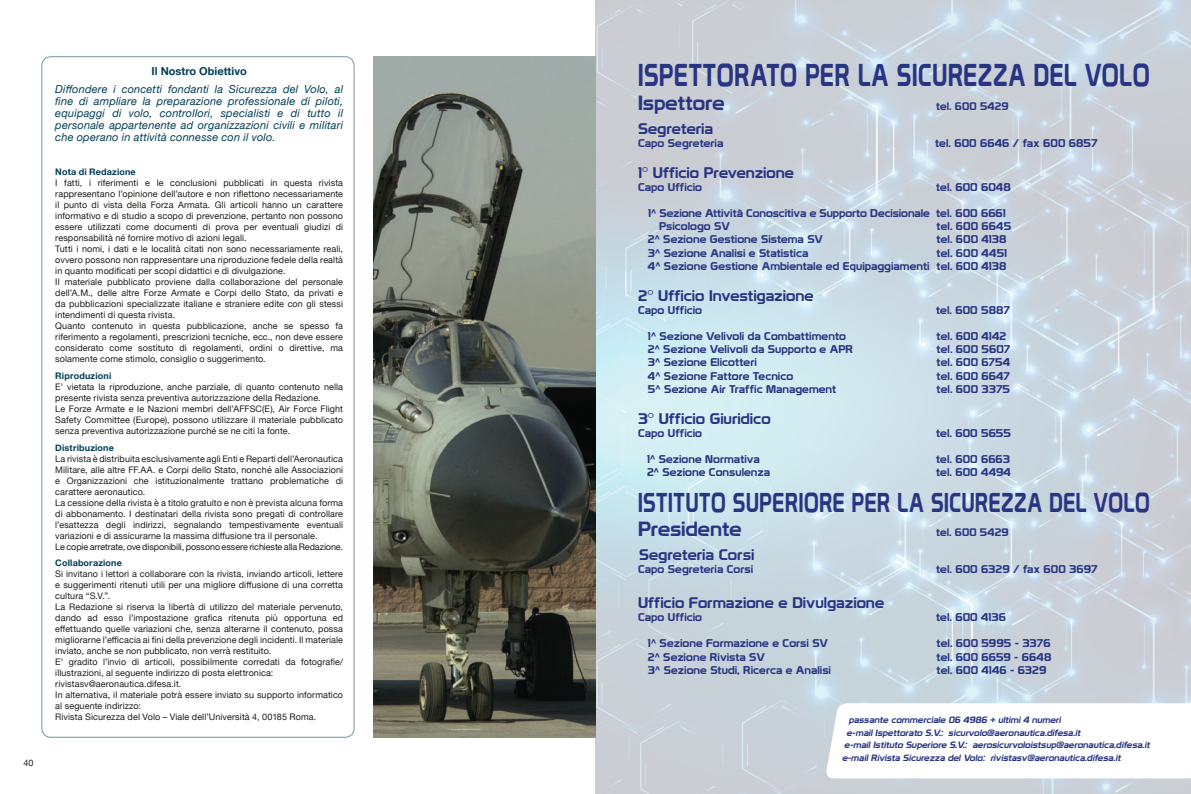
<style>
.page{position:relative;width:1191px;height:794px;background:#fff}
.page>*{position:absolute;margin:0;border:0;box-sizing:border-box;transform-origin:0 0}
.t1{font:30.8px "Prototype";letter-spacing:.025em;color:#283583;scale:.78 1}
.t2{font:26.6px "Prototype";letter-spacing:.03em;color:#283583;scale:.78 1}
.t3{font:20px "Prototype";color:#283583;scale:1.09 1}
.t4{font:15px "Prototype";letter-spacing:-.005em;color:#283583;scale:1.09 1}
.t5{font:11px/13.2px "Prototype";color:#283583;scale:1.09 1}
.t6{font:italic 11px/12px "Helvetica Neue";letter-spacing:.015em;color:#003e57;text-align:center}
.t7{font:10.7px "Prototype";letter-spacing:.005em;color:#283583;scale:1.09 1}
.t8{font:9px/11px "Helvetica Neue";letter-spacing:.01em;color:#1d1d1b}
.t9{font:italic 8.9px "Prototype";color:#283583;scale:1.09 1}
.s1{font-weight:700;font-style:normal}
.s2{font-weight:700;color:#003e57}
</style>
<div class="page">
<img style="left:596px;top:0;width:595px;height:794px">
<svg style="left:825px;top:703px;width:366px;height:75px"></svg>
<img style="left:374px;top:57px;width:221px;height:680px">
<p class="t8" style="left:23px;top:757px;width:12px">40</p>
<p class="t6" style="left:55px;top:63px;width:289px;line-height:17.7px"><span class="s1">Il Nostro Obiettivo<br></span>Diffondere i concetti fondanti la Sicurezza del Volo, al</p>
<p class="t6" style="left:55px;top:96px;width:289px;text-align:justify">fine di ampliare la preparazione professionale di piloti, equipaggi di volo, controllori, specialisti e di tutto il personale appartenente ad organizzazioni civili e militari che operano in attività connesse con il volo.</p>
<p class="t8" style="left:55px;top:167px;width:289px"><span class="s2">Nota di Redazione<br></span>I fatti, i riferimenti e le conclusioni pubblicati in questa rivista rappresentano l’opinione dell’autore e non riflettono necessariamente il punto di vista della Forza Armata. Gli articoli hanno un carattere informativo e di studio a scopo di prevenzione, pertanto non possono essere utilizzati come documenti di prova per eventuali giudizi di responsabilità né fornire motivo di azioni legali.<br>Tutti i nomi, i dati e le località citati non sono necessariamente reali, ovvero possono non rappresentare una riproduzione fedele della realtà in quanto modificati per scopi didattici e di divulgazione.<br>Il materiale pubblicato proviene dalla collaborazione del personale dell’A.M., delle altre Forze Armate e Corpi dello Stato, da privati e da pubblicazioni specializzate italiane e straniere edite con gli stessi intendimenti di questa rivista.<br>Quanto contenuto in questa pubblicazione, anche se spesso fa riferimento a regolamenti, prescrizioni tecniche, ecc., non deve essere considerato come sostituto di regolamenti, ordini o direttive, ma solamente come stimolo, consiglio o suggerimento.</p>
<p class="t8" style="left:55px;top:371px;width:289px"><span class="s2">Riproduzioni<br></span>E’ vietata la riproduzione, anche parziale, di quanto contenuto nella presente rivista senza preventiva autorizzazione della Redazione.<br>Le Forze Armate e le Nazioni membri dell’AFFSC(E), Air Force Flight Safety Committee (Europe), possono utilizzare il materiale pubblicato senza preventiva autorizzazione purché se ne citi la fonte.</p>
<p class="t8" style="left:55px;top:442px;width:289px"><span class="s2">Distribuzione<br></span>La rivista è distribuita esclusivamente agli Enti e Reparti dell’Aeronautica Militare, alle altre FF.AA. e Corpi dello Stato, nonché alle Associazioni e Organizzazioni che istituzionalmente trattano problematiche di carattere aeronautico.<br>La cessione della rivista è a titolo gratuito e non è prevista alcuna forma di abbonamento. I destinatari della rivista sono pregati di controllare l’esattezza degli indirizzi, segnalando tempestivamente eventuali variazioni e di assicurarne la massima diffusione tra il personale.<br>Le copie arretrate, ove disponibili, possono essere richieste alla Redazione.</p>
<p class="t8" style="left:55px;top:558px;width:289px"><span class="s2">Collaborazione<br></span>Si invitano i lettori a collaborare con la rivista, inviando articoli, lettere e suggerimenti ritenuti utili per una migliore diffusione di una corretta cultura “S.V.”.<br>La Redazione si riserva la libertà di utilizzo del materiale pervenuto, dando ad esso l’impostazione grafica ritenuta più opportuna ed effettuando quelle variazioni che, senza alterarne il contenuto, possa migliorarne l’efficacia ai fini della prevenzione degli incidenti. Il materiale inviato, anche se non pubblicato, non verrà restituito.<br>E’ gradito l’invio di articoli, possibilmente corredati da fotografie/ illustrazioni, al seguente indirizzo di posta elettronica: rivistasv@aeronautica.difesa.it.<br>In alternativa, il materiale potrà essere inviato su supporto informatico al seguente indirizzo:<br>Rivista Sicurezza del Volo – Viale dell’Università 4, 00185 Roma.</p>
<p class="t1" style="left:638px;top:56px;width:657px">ISPETTORATO PER LA SICUREZZA DEL VOLO</p>
<p class="t3" style="left:638px;top:91px;width:81px">Ispettore</p>
<p class="t7" style="left:936px;top:99px;width:68px">tel. 600 5429</p>
<p class="t4" style="left:638px;top:119px;width:70px">Segreteria</p>
<p class="t5" style="left:638px;top:136px;width:80px">Capo Segreteria</p>
<p class="t5" style="left:935px;top:136px;width:150px">tel. 600 6646 / fax 600 6857</p>
<p class="t4" style="left:638px;top:163px;width:145px">1° Ufficio Prevenzione</p>
<p class="t5" style="left:638px;top:180px;width:60px">Capo Ufficio</p>
<p class="t5" style="left:936px;top:180px;width:70px">tel. 600 6048</p>
<p class="t5" style="left:659px;top:206px;width:319px;text-indent:-11px">1^ Sezione Attività Conoscitiva e Supporto Decisionale tel. 600 6661<br>Psicologo SV</p>
<p class="t5" style="left:936px;top:220px;width:70px">tel. 600 6645</p>
<p class="t5" style="left:648px;top:233px;width:162px">2^ Sezione Gestione Sistema SV</p>
<p class="t5" style="left:936px;top:233px;width:66px">tel. 600 4138</p>
<p class="t5" style="left:648px;top:246px;width:149px">3^ Sezione Analisi e Statistica</p>
<p class="t5" style="left:648px;top:246px;width:331px;text-align:right">tel. 600 4451<br>4^ Sezione Gestione Ambientale ed Equipaggiamenti tel. 600 4138</p>
<p class="t4" style="left:638px;top:286px;width:163px">2° Ufficio Investigazione</p>
<p class="t5" style="left:638px;top:303px;width:60px">Capo Ufficio</p>
<p class="t5" style="left:936px;top:303px;width:69px">tel. 600 5887</p>
<p class="t5" style="left:648px;top:329px;width:183px">1^ Sezione Velivoli da Combattimento</p>
<p class="t5" style="left:936px;top:329px;width:65px">tel. 600 4142</p>
<p class="t5" style="left:648px;top:342px;width:190px">2^ Sezione Velivoli da Supporto e APR</p>
<p class="t5" style="left:936px;top:342px;width:69px">tel. 600 5607</p>
<p class="t5" style="left:648px;top:356px;width:101px">3^ Sezione Elicotteri</p>
<p class="t5" style="left:936px;top:356px;width:69px">tel. 600 6754</p>
<p class="t5" style="left:648px;top:369px;width:135px">4^ Sezione Fattore Tecnico</p>
<p class="t5" style="left:936px;top:369px;width:69px">tel. 600 6647</p>
<p class="t5" style="left:648px;top:382px;width:174px">5^ Sezione Air Traffic Management</p>
<p class="t5" style="left:936px;top:382px;width:69px">tel. 600 3375</p>
<p class="t4" style="left:638px;top:409px;width:123px">3° Ufficio Giuridico</p>
<p class="t5" style="left:638px;top:426px;width:60px">Capo Ufficio</p>
<p class="t5" style="left:936px;top:426px;width:70px">tel. 600 5655</p>
<p class="t5" style="left:647px;top:452px;width:105px">1^ Sezione Normativa</p>
<p class="t5" style="left:936px;top:452px;width:69px">tel. 600 6663</p>
<p class="t5" style="left:647px;top:465px;width:114px">2^ Sezione Consulenza</p>
<p class="t5" style="left:936px;top:465px;width:70px">tel. 600 4494</p>
<p class="t2" style="left:638px;top:486px;width:657px">ISTITUTO SUPERIORE PER LA SICUREZZA DEL VOLO</p>
<p class="t3" style="left:638px;top:517px;width:97px">Presidente</p>
<p class="t7" style="left:936px;top:525px;width:68px">tel. 600 5429</p>
<p class="t4" style="left:639px;top:545px;width:107px">Segreteria Corsi</p>
<p class="t5" style="left:638px;top:562px;width:107px">Capo Segreteria Corsi</p>
<p class="t5" style="left:936px;top:562px;width:149px">tel. 600 6329 / fax 600 3697</p>
<p class="t4" style="left:638px;top:594px;width:227px">Ufficio Formazione e Divulgazione</p>
<p class="t5" style="left:638px;top:611px;width:60px">Capo Ufficio</p>
<p class="t5" style="left:936px;top:611px;width:65px">tel. 600 4136</p>
<p class="t5" style="left:648px;top:637px;width:167px">1^ Sezione Formazione e Corsi SV</p>
<p class="t5" style="left:936px;top:637px;width:106px">tel. 600 5995 - 3376</p>
<p class="t5" style="left:648px;top:650px;width:109px">2^ Sezione Rivista SV</p>
<p class="t5" style="left:936px;top:650px;width:107px">tel. 600 6659 - 6648</p>
<p class="t5" style="left:648px;top:663px;width:169px">3^ Sezione Studi, Ricerca e Analisi</p>
<p class="t5" style="left:936px;top:663px;width:102px">tel. 600 4146 - 6329</p>
<p class="t9" style="left:848px;top:714px;width:198px">passante commerciale 06 4986 + ultimi 4 numeri</p>
<p class="t9" style="left:846px;top:727px;width:218px">e-mail Ispettorato S.V.: sicurvolo@aeronautica.difesa.it</p>
<p class="t9" style="left:844px;top:739px;width:283px">e-mail Istituto Superiore S.V.: aerosicurvoloistsup@aeronautica.difesa.it</p>
<p class="t9" style="left:842px;top:752px;width:259px">e-mail Rivista Sicurezza del Volo: rivistasv@aeronautica.difesa.it</p>
</div>
